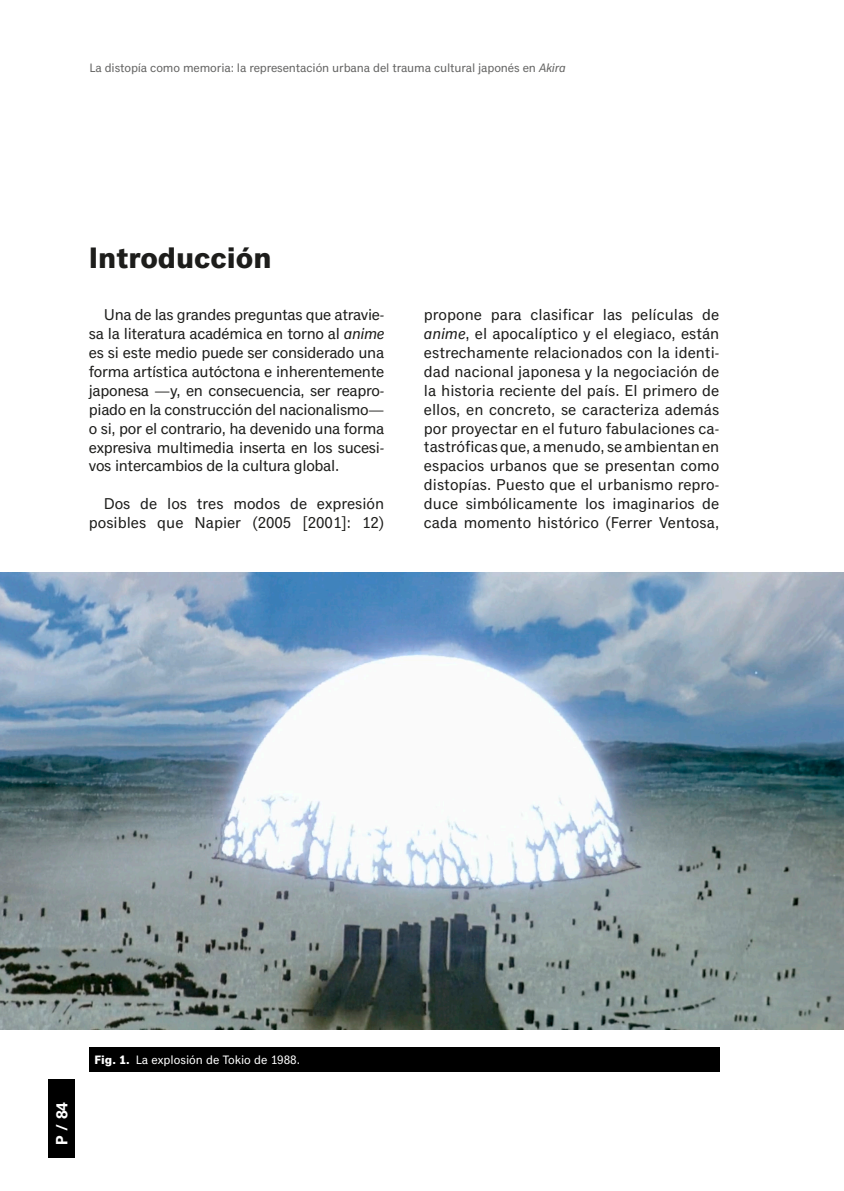
<style>
.page{position:relative;width:844px;height:1191px;background:#fff}
.page>*{position:absolute;margin:0;border:0;box-sizing:border-box;transform-origin:0 0}
.t1{font:700 29.75px "Classic Grotesque Pro";color:#1d1d1b}
.CONA{font:15.75px/18.9px "Classic Grotesque Pro";color:#1d1d1b;text-align:justify}
.t2{font:700 15.75px "Univers LT Std";color:#fff}
.t3{font:12.25px "Classic Grotesque Pro";letter-spacing:-.01em;color:#646463}
.t4{font:12.25px "Classic Grotesque Pro";color:#fff}
.s1{font-style:italic}
.s2{font-weight:700}
</style>
<div class="page">
<div style="left:49px;top:1079px;width:26px;height:78px;background:#000"></div>
<img style="left:0;top:573px;width:843px;height:456px">
<div style="left:89px;top:1047px;width:630px;height:24px;background:#000"></div>
<p class="t3" style="left:89px;top:61px;width:477px">La distopía como memoria: la representación urbana del trauma cultural japonés en <span class="s1">Akira</span></p>
<p class="t1" style="left:89px;top:241px;width:184px">Introducción</p>
<p class="CONA" style="left:89px;top:306px;width:297px;text-indent:15px">Una de las grandes preguntas que atravie&shy;sa la literatura académica en torno al <span class="s1">anime </span>es si este medio puede ser considerado una forma artística autóctona e inherentemente japonesa —y, en consecuencia, ser reapro&shy;piado en la construcción del nacionalismo— o si, por el contrario, ha devenido una forma expresiva multimedia inserta en los sucesi&shy;vos intercambios de la cultura global.</p>
<p class="CONA" style="left:89px;top:495px;width:297px;text-align:right">Dos de los tres modos de expresión posibles que Napier (2005 [2001]: 12)</p>
<p class="CONA" style="left:424px;top:306px;width:297px">propone para clasificar las películas de <span class="s1">anime</span>, el apocalíptico y el elegiaco, están estrechamente relacionados con la identi&shy;dad nacional japonesa y la negociación de la historia reciente del país. El primero de ellos, en concreto, se caracteriza además por proyectar en el futuro fabulaciones ca&shy;tastróficas que, a menudo, se ambientan en espacios urbanos que se presentan como distopías. Puesto que el urbanismo repro&shy;duce simbólicamente los imaginarios de cada momento histórico (Ferrer Ventosa,</p>
<p class="t2" style="left:53px;top:1144px;width:44px;rotate:-90deg">P / 84</p>
<p class="t4" style="left:94px;top:1052px;width:207px"><span class="s2">Fig. 1.</span> La explosión de Tokio de 1988.</p>
</div>
